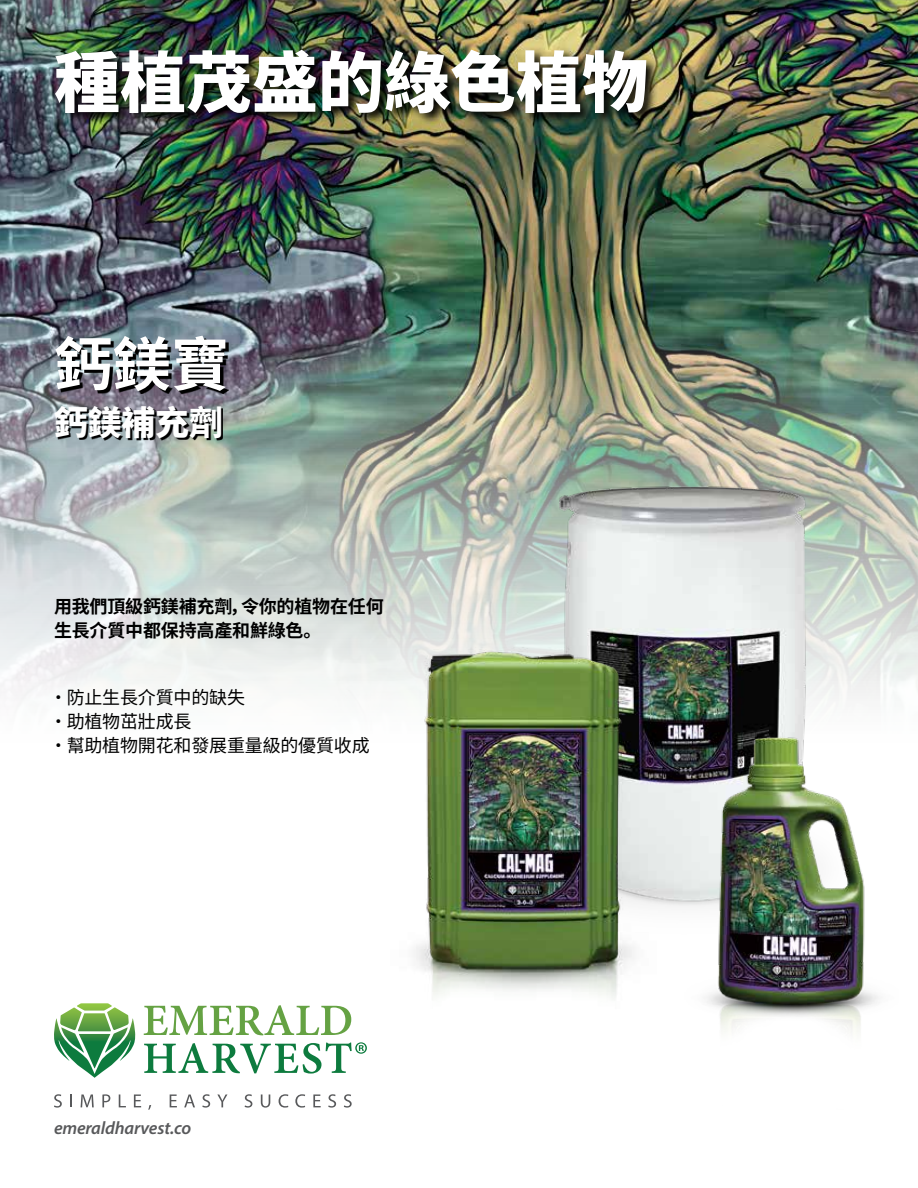
<style>
.page{position:relative;width:918px;height:1188px;background:#fff}
.page>*{position:absolute;margin:0;border:0;box-sizing:border-box;transform-origin:0 0}
.t1{font:800 66px "Source Han Sans CN";color:#fff}
.t2{font:700 58.5px "Source Han Sans CN";color:#fff}
.t3{font:800 33.75px "Source Han Sans CN";color:#fff}
.t4{font:18px "Source Han Sans CN";letter-spacing:-.01em;color:#000}
.t5{font:700 18px/24px "Source Han Sans CN";letter-spacing:-.01em;color:#000}
.t6{font:italic 600 18px "Myriad Pro";letter-spacing:-.01em;color:#58595b}
</style>
<div class="page">
<img style="left:0;top:0;width:918px;height:699px">
<img style="left:469px;top:441px;width:429px;height:466px">
<svg style="left:54px;top:1094px;width:8px;height:14px"></svg>
<svg style="left:70px;top:1094px;width:2px;height:13px"></svg>
<svg style="left:81px;top:1094px;width:13px;height:13px"></svg>
<svg style="left:102px;top:1094px;width:8px;height:13px"></svg>
<svg style="left:119px;top:1094px;width:7px;height:13px"></svg>
<svg style="left:134px;top:1094px;width:7px;height:13px"></svg>
<svg style="left:170px;top:1094px;width:7px;height:13px"></svg>
<svg style="left:184px;top:1094px;width:11px;height:13px"></svg>
<svg style="left:202px;top:1094px;width:8px;height:14px"></svg>
<svg style="left:217px;top:1094px;width:10px;height:13px"></svg>
<svg style="left:245px;top:1094px;width:7px;height:14px"></svg>
<svg style="left:261px;top:1094px;width:9px;height:14px"></svg>
<svg style="left:279px;top:1094px;width:9px;height:14px"></svg>
<svg style="left:295px;top:1094px;width:10px;height:14px"></svg>
<svg style="left:313px;top:1094px;width:8px;height:13px"></svg>
<svg style="left:328px;top:1094px;width:8px;height:14px"></svg>
<svg style="left:344px;top:1094px;width:8px;height:14px"></svg>
<svg style="left:144px;top:1005px;width:207px;height:30px"></svg>
<svg style="left:144px;top:1042px;width:222px;height:32px"></svg>
<svg style="left:54px;top:1003px;width:82px;height:75px"></svg>
<img style="left:53px;top:47px;width:606px;height:80px">
<img style="left:366px;top:623px;width:291px;height:428px">
<img style="left:669px;top:728px;width:229px;height:304px">
<svg style="left:58px;top:338px;width:171px;height:56px;background:#3b3f45"></svg>
<svg style="left:57px;top:407px;width:166px;height:34px;background:#3f4345"></svg>
<h1 class="t1" style="left:54px;top:45px;width:595px">種植茂盛的綠色植物</h1>
<h2 class="t2" style="left:54px;top:331px;width:177px">鈣鎂寶</h2>
<h3 class="t3" style="left:54px;top:403px;width:170px">鈣鎂補充劑</h3>
<p class="t5" style="left:54px;top:595px;width:331px">用我們頂級鈣鎂補充劑，令你的植物在任何生長介質中都保持高產和鮮綠色。</p>
<p class="t4" style="left:50px;top:687px;width:197px">• 防止生長介質中的缺失</p>
<p class="t4" style="left:50px;top:711px;width:144px">• 助植物茁壯成長</p>
<p class="t4" style="left:50px;top:735px;width:322px">• 幫助植物開花和發展重量級的優質收成</p>
<p class="t6" style="left:54px;top:1117px;width:139px">emeraldharvest.co</p>
</div>
